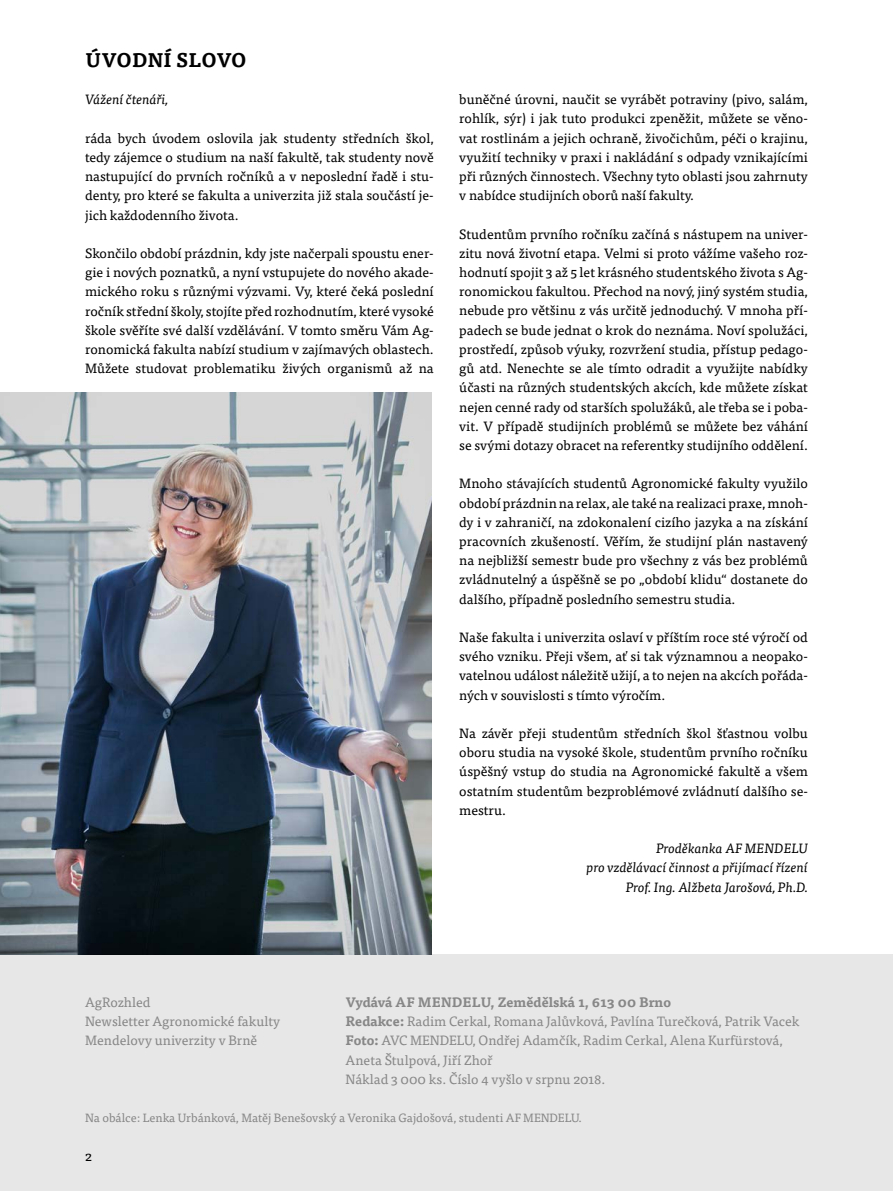
<style>
.page{position:relative;width:893px;height:1191px;background:#fff}
.page>*{position:absolute;margin:0;border:0;box-sizing:border-box;transform-origin:0 0}
.t1{font:700 19.5px "Tisa Pro";letter-spacing:.01em;color:#000}
.t2{font:13.5px/19.2px "Tisa Pro";color:#000;text-align:justify}
.t3{font:13.5px/19.2px "Tisa Pro";color:#878787}
.t4{font:italic 13.5px/19.2px "Tisa Pro";color:#000;text-align:right}
.t5{font:12px "Tisa Pro";color:#878787}
.s1{font-weight:700}
</style>
<div class="page">
<div style="left:0;top:954px;width:893px;height:237px;background:#e7e7e7"></div>
<img style="left:0;top:392px;width:432px;height:562px">
<h1 class="t1" style="left:85px;top:45px;width:163px">ÚVODNÍ SLOVO</h1>
<p class="t4" style="left:85px;top:89px;width:85px">Vážení čtenáři,</p>
<p class="t2" style="left:85px;top:128px;width:350px">ráda bych úvodem oslovila jak studenty středních škol, tedy zájemce o studium na naší fakultě, tak studenty nově nastupující do prvních ročníků a v neposlední řadě i stu&shy;denty, pro které se fakulta a univerzita již stala součástí je&shy;jich každodenního života.</p>
<p class="t2" style="left:85px;top:243px;width:350px">Skončilo období prázdnin, kdy jste načerpali spoustu ener&shy;gie i nových poznatků, a nyní vstupujete do nového akade&shy;mického roku s různými výzvami. Vy, které čeká poslední ročník střední školy, stojíte před rozhodnutím, které vysoké škole svěříte své další vzdělávání. V tomto směru Vám Ag&shy;ronomická fakulta nabízí studium v zajímavých oblastech.<br>Můžete studovat problematiku živých organismů až na</p>
<p class="t2" style="left:459px;top:89px;width:350px">buněčné úrovni, naučit se vyrábět potraviny (pivo, salám, rohlík, sýr) i jak tuto produkci zpeněžit, můžete se věno&shy;vat rostlinám a jejich ochraně, živočichům, péči o krajinu, využití techniky v praxi i nakládání s odpady vznikajícími při různých činnostech. Všechny tyto oblasti jsou zahrnuty v nabídce studijních oborů naší fakulty.</p>
<p class="t2" style="left:459px;top:223px;width:350px">Studentům prvního ročníku začíná s nástupem na univer&shy;zitu nová životní etapa. Velmi si proto vážíme vašeho roz&shy;hodnutí spojit 3 až 5 let krásného studentského života s Ag&shy;ronomickou fakultou. Přechod na nový, jiný systém studia, nebude pro většinu z vás určitě jednoduchý. V mnoha pří&shy;padech se bude jednat o krok do neznáma. Noví spolužáci, prostředí, způsob výuky, rozvržení studia, přístup pedago&shy;gů atd. Nenechte se ale tímto odradit a využijte nabídky účasti na různých studentských akcích, kde můžete získat nejen cenné rady od starších spolužáků, ale třeba se i poba&shy;vit. V případě studijních problémů se můžete bez váhání se svými dotazy obracet na referentky studijního oddělení.</p>
<p class="t2" style="left:459px;top:473px;width:350px">Mnoho stávajících studentů Agronomické fakulty využilo období prázdnin na relax, ale také na realizaci praxe, mnoh&shy;dy i v zahraničí, na zdokonalení cizího jazyka a na získání pracovních zkušeností. Věřím, že studijní plán nastavený na nejbližší semestr bude pro všechny z vás bez problémů zvládnutelný a úspěšně se po „období klidu“ dostanete do dalšího, případně posledního semestru studia.</p>
<p class="t2" style="left:459px;top:627px;width:350px">Naše fakulta i univerzita oslaví v příštím roce sté výročí od svého vzniku. Přeji všem, ať si tak významnou a neopako&shy;vatelnou událost náležitě užijí, a to nejen na akcích pořáda&shy;ných v souvislosti s tímto výročím.</p>
<p class="t2" style="left:459px;top:723px;width:350px">Na závěr přeji studentům středních škol šťastnou volbu oboru studia na vysoké škole, studentům prvního ročníku úspěšný vstup do studia na Agronomické fakultě a všem ostatním studentům bezproblémové zvládnutí dalšího se&shy;mestru.</p>
<p class="t4" style="left:586px;top:838px;width:223px">Proděkanka AF MENDELU<br>pro vzdělávací činnost a přijímací řízení<br>Prof. Ing. Alžbeta Jarošová, Ph.D.</p>
<p class="t3" style="left:85px;top:992px;width:197px">AgRozhled<br>Newsletter Agronomické fakulty<br>Mendelovy univerzity v Brně</p>
<p class="t3" style="left:345px;top:992px;width:455px"><span class="s1">Vydává AF MENDELU, Zemědělská 1, 613 00 Brno<br>Redakce:</span> Radim Cerkal, Romana Jalůvková, Pavlína Turečková, Patrik Vacek <span class="s1">Foto:</span> AVC MENDELU, Ondřej Adamčík, Radim Cerkal, Alena Kurfürstová, Aneta Štulpová, Jiří Zhoř<br>Náklad 3 000 ks. Číslo 4 vyšlo v srpnu 2018.</p>
<p class="t5" style="left:85px;top:1109px;width:498px">Na obálce: Lenka Urbánková, Matěj Benešovský a Veronika Gajdošová, studenti AF MENDELU.</p>
<p class="t2" style="left:85px;top:1145px;width:8px">2</p>
</div>
